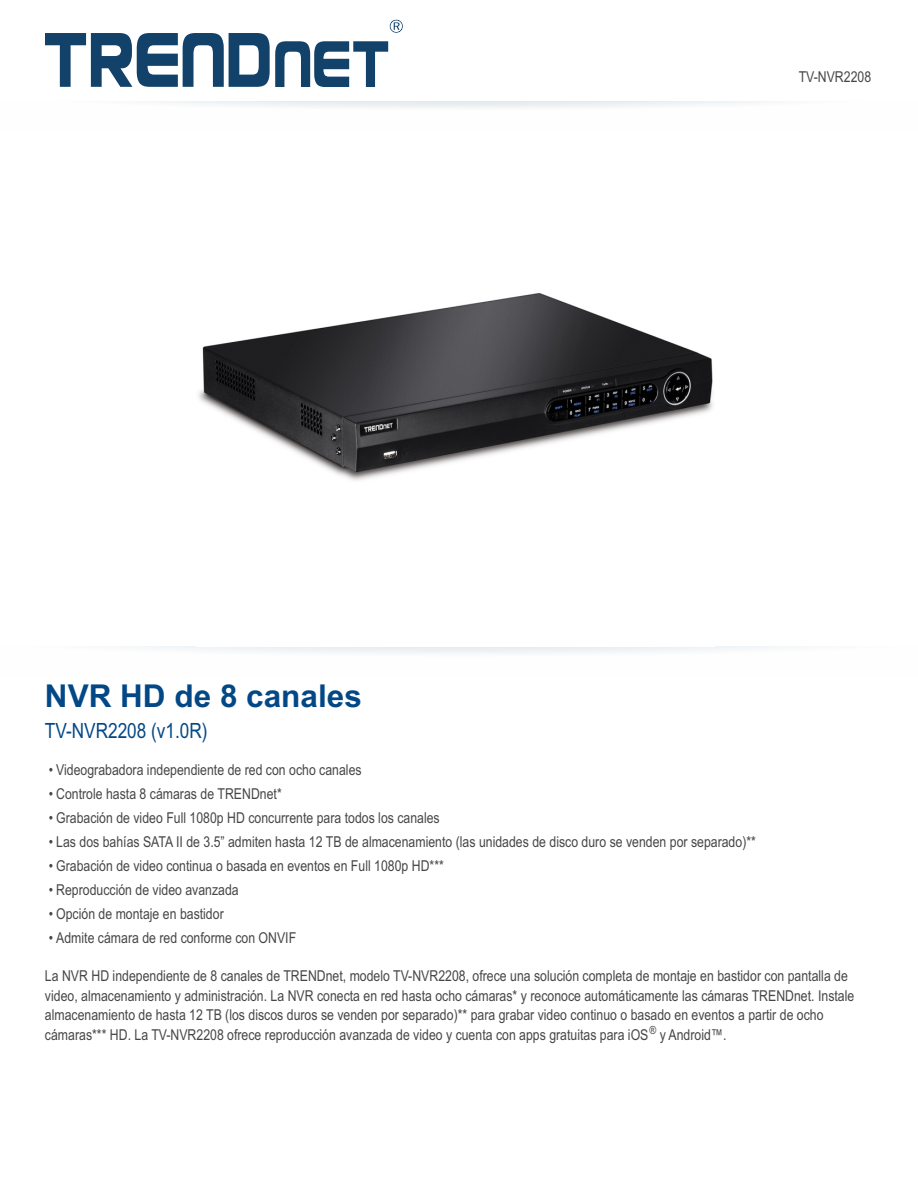
<style>
.page{position:relative;width:918px;height:1188px;background:#fff}
.page>*{position:absolute;margin:0;border:0;box-sizing:border-box;transform-origin:0 0}
.t1{font:700 31.5px "Arial";color:#034886}
.t2{font:21px "Arial Narrow";color:#034886}
.t3{font:15px/19.5px "Arial Narrow";color:#464646}
</style>
<div class="page">
<img style="left:198px;top:292px;width:515px;height:189px">
<svg style="left:45px;top:20px;width:358px;height:67px"></svg>
<svg style="left:149px;top:101px;width:626px;height:7px"></svg>
<p class="t3" style="left:799px;top:68px;width:74px">TV-NVR2208</p>
<h1 class="t1" style="left:45px;top:684px;width:318px">NVR HD de 8 canales</h1>
<h2 class="t2" style="left:45px;top:722px;width:164px">TV-NVR2208 (v1.0R)</h2>
<p class="t3" style="left:49px;top:761px;width:314px">• Videograbadora independiente de red con ocho canales</p>
<p class="t3" style="left:49px;top:785px;width:234px">• Controle hasta 8 cámaras de TRENDnet*</p>
<p class="t3" style="left:49px;top:809px;width:392px">• Grabación de video Full 1080p HD concurrente para todos los canales</p>
<p class="t3" style="left:49px;top:833px;width:709px">• Las dos bahías SATA II de 3.5” admiten hasta 12 TB de almacenamiento (las unidades de disco duro se venden por separado)**</p>
<p class="t3" style="left:49px;top:857px;width:397px">• Grabación de video continua o basada en eventos en Full 1080p HD***</p>
<p class="t3" style="left:49px;top:881px;width:191px">• Reproducción de video avanzada</p>
<p class="t3" style="left:49px;top:905px;width:176px">• Opción de montaje en bastidor</p>
<p class="t3" style="left:49px;top:929px;width:249px">• Admite cámara de red conforme con ONVIF</p>
<p class="t3" style="left:45px;top:968px;width:811px">La NVR HD independiente de 8 canales de TRENDnet, modelo TV-NVR2208, ofrece una solución completa de montaje en bastidor con pantalla de video, almacenamiento y administración. La NVR conecta en red hasta ocho cámaras* y reconoce automáticamente las cámaras TRENDnet. Instale almacenamiento de hasta 12 TB (los discos duros se venden por separado)** para grabar video continuo o basado en eventos a partir de ocho cámaras*** HD. La TV-NVR2208 ofrece reproducción avanzada de video y cuenta con apps gratuitas para iOS<sup>®</sup> y Android™.</p>
</div>
